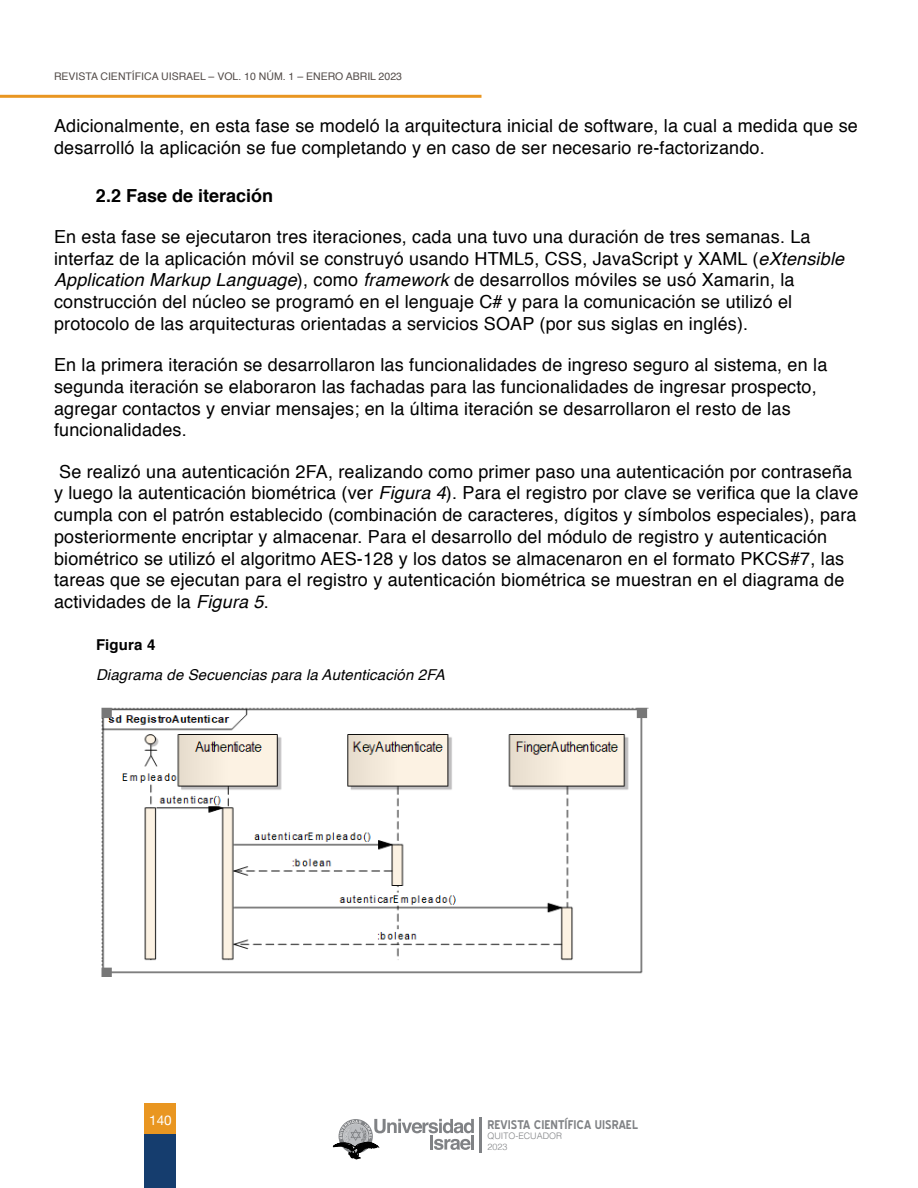
<style>
.page{position:relative;width:918px;height:1188px;background:#fff}
.page>*{position:absolute;margin:0;border:0;box-sizing:border-box;transform-origin:0 0}
.t1{font:18px/21.8px "Helvetica";letter-spacing:.01em;color:#000}
.t2{font:700 18px "Helvetica";color:#000}
.t3{font:italic 15px "Helvetica";letter-spacing:.01em;color:#000}
.t4{font:700 15px "Helvetica";letter-spacing:.01em;color:#000}
.t5{font:13.5px "Helvetica Neue";color:#fff}
.t6{font:700 12px "Blue Highway";color:#808285}
.t7{font:10.5px "Helvetica";color:#524b48}
.t8{font:300 9px/10.5px "Helvetica";color:#808285}
.s1{font-style:italic}
</style>
<div class="page">
<hr style="left:0;top:95px;width:482px;height:3px;background:#e99621">
<div style="left:145px;top:1112px;width:31px;height:76px;background:#153d6e"></div>
<div style="left:145px;top:1103px;width:31px;height:31px;background:#e99621"></div>
<svg style="left:333px;top:1119px;width:141px;height:40px"></svg>
<hr style="left:471px;top:1135px;width:3px;height:15px;background:#808285">
<hr style="left:479px;top:1117px;width:3px;height:35px;background:#808285">
<img style="left:101px;top:707px;width:547px;height:270px">
<p class="t7" style="left:54px;top:68px;width:350px">REVISTA CIENTÍFICA UISRAEL – VOL. 10 NÚM. 1 – ENERO ABRIL 2023</p>
<p class="t1" style="left:54px;top:115px;width:806px">Adicionalmente, en esta fase se modeló la arquitectura inicial de software, la cual a medida que se desarrolló la aplicación se fue completando y en caso de ser necesario re-factorizando.</p>
<p class="t2" style="left:96px;top:181px;width:179px">2.2 Fase de iteración</p>
<p class="t1" style="left:54px;top:226px;width:792px">En esta fase se ejecutaron tres iteraciones, cada una tuvo una duración de tres semanas. La interfaz de la aplicación móvil se construyó usando HTML5, CSS, JavaScript y XAML (<span class="s1">eXtensible Application Markup Language</span>), como <span class="s1">framework</span> de desarrollos móviles se usó Xamarin, la construcción del núcleo se programó en el lenguaje C# y para la comunicación se utilizó el protocolo de las arquitecturas orientadas a servicios SOAP (por sus siglas en inglés).</p>
<p class="t1" style="left:54px;top:355px;width:775px">En la primera iteración se desarrollaron las funcionalidades de ingreso seguro al sistema, en la segunda iteración se elaboraron las fachadas para las funcionalidades de ingresar prospecto, agregar contactos y enviar mensajes; en la última iteración se desarrollaron el resto de las funcionalidades.</p>
<p class="t1" style="left:54px;top:461px;width:806px">Se realizó una autenticación 2FA, realizando como primer paso una autenticación por contraseña y luego la autenticación biométrica (ver <span class="s1">Figura 4</span>). Para el registro por clave se verifica que la clave cumpla con el patrón establecido (combinación de caracteres, dígitos y símbolos especiales), para posteriormente encriptar y almacenar. Para el desarrollo del módulo de registro y autenticación biométrico se utilizó el algoritmo AES-128 y los datos se almacenaron en el formato PKCS#7, las tareas que se ejecutan para el registro y autenticación biométrica se muestran en el diagrama de actividades de la <span class="s1">Figura 5</span>.</p>
<p class="t4" style="left:96px;top:632px;width:61px">Figura 4</p>
<p class="t3" style="left:96px;top:663px;width:350px">Diagrama de Secuencias para la Autenticación 2FA</p>
<p class="t5" style="left:149px;top:1111px;width:24px">140</p>
<p class="t6" style="left:487px;top:1118px;width:152px">REVISTA CIENTÍFICA UISRAEL</p>
<p class="t8" style="left:487px;top:1130px;width:76px">QUITO-ECUADOR<br>2023</p>
</div>
